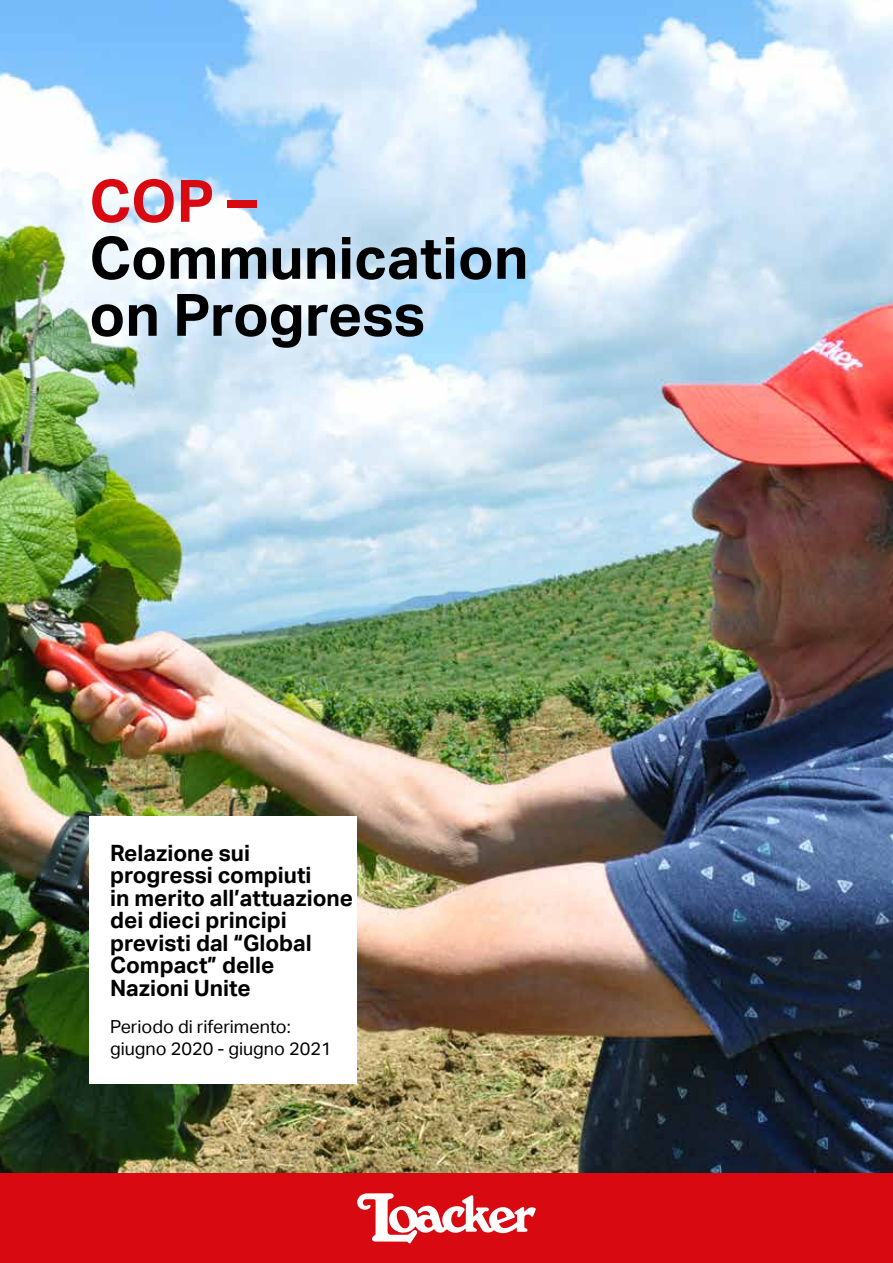
<style>
.page{position:relative;width:893px;height:1263px;background:#fff}
.page>*{position:absolute;margin:0;border:0;box-sizing:border-box;transform-origin:0 0}
.t1{font:700 58.5px/57px "Aktiv Grotesk";color:#000}
.t2{font:700 58.5px "Aktiv Grotesk";color:#d90912}
.t3{font:700 22.5px/22.5px "Aktiv Grotesk";color:#000}
.t4{font:18px/22.5px "Aktiv Grotesk";color:#000}
</style>
<div class="page">
<img style="left:0;top:0;width:893px;height:1174px">
<div style="left:0;top:1174px;width:893px;height:89px;background:#d90912"></div>
<svg style="left:357px;top:1193px;width:179px;height:50px"></svg>
<div style="left:89px;top:816px;width:268px;height:268px;background:#fff"></div>
<h1 class="t2" style="left:89px;top:167px;width:169px">COP –</h1>
<h1 class="t1" style="left:89px;top:230px;width:441px">Communication on Progress</h1>
<p class="t3" style="left:110px;top:842px;width:245px">Relazione sui progressi compiuti<br>in merito all’attuazione dei dieci principi previsti dal “Global<br>Compact” delle<br>Nazioni Unite</p>
<p class="t4" style="left:110px;top:1015px;width:223px">Periodo di riferimento: giugno 2020 - giugno 2021</p>
</div>
